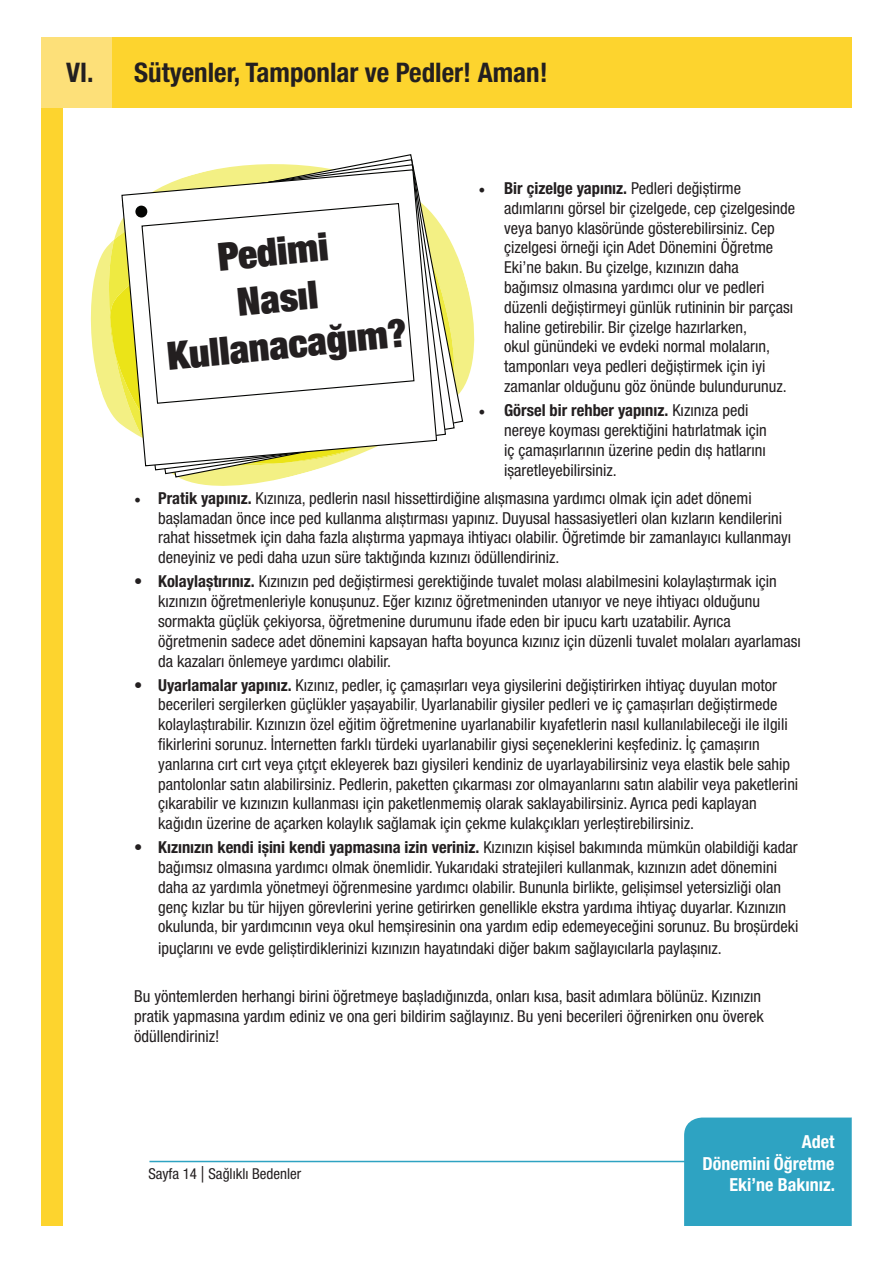
<style>
.page{position:relative;width:893px;height:1263px;background:#fff}
.page>*{position:absolute;margin:0;border:0;box-sizing:border-box;transform-origin:0 0}
.t1{font:900 condensed 39px/46.8px "Helvetica Neue LT Pro";color:#231f20;text-align:center}
.t2{font:700 condensed 27px "Helvetica Neue LT Pro";color:#231f20}
.t3{font:700 condensed 18px/21.6px "Helvetica Neue LT Pro";color:#fff;text-align:right}
.t4{font:condensed 16.5px/19.8px "Helvetica Neue LT Pro";color:#231f20}
.t5{font:condensed 15px "Helvetica Neue LT Pro";color:#231f20}
.s1{font-family:"Minion Pro";font-stretch:normal;font-size:18px}
.s2{font-weight:700}
.s3{font-weight:500}
.s4{color:#fff}
.s5{font-stretch:normal;font-size:16.5px}
</style>
<div class="page">
<hr style="left:149px;top:1161px;width:594px;height:1px;background:#2ea3c2">
<div style="left:41px;top:37px;width:22px;height:1188px;background:#fdd42e"></div>
<div style="left:684px;top:1117px;width:168px;height:108px;background:#2ea3c2"></div>
<svg style="left:90px;top:156px;width:385px;height:330px"></svg>
<svg style="left:121px;top:164px;width:326px;height:307px"></svg>
<svg style="left:121px;top:169px;width:317px;height:298px"></svg>
<svg style="left:135px;top:205px;width:13px;height:13px"></svg>
<svg style="left:141px;top:202px;width:274px;height:202px"></svg>
<div style="left:41px;top:37px;width:810px;height:71px;background:#fdd42e"></div>
<div style="left:41px;top:37px;width:71px;height:71px;background:#fde079"></div>
<h2 class="t2" style="left:66px;top:56px;width:29px">VI.</h2>
<h2 class="t2" style="left:134px;top:56px;width:415px">Sütyenler, Tamponlar ve Pedler! Aman!</h2>
<p class="t4" style="left:504px;top:178px;width:293px;text-indent:-26px"><span class="s1">•</span> <span class="s2">Bir çizelge yapınız.</span> Pedleri değiştirme adımlarını görsel bir çizelgede, cep çizelgesinde veya banyo klasöründe gösterebilirsiniz. Cep çizelgesi örneği için Adet Dönemini Öğretme Eki’ne bakın. Bu çizelge, kızınızın daha bağımsız olmasına yardımcı olur ve pedleri düzenli değiştirmeyi günlük rutininin bir parçası haline getirebilir. Bir çizelge hazırlarken,<br>okul günündeki ve evdeki normal molaların, tamponları veya pedleri değiştirmek için iyi zamanlar olduğunu göz önünde bulundurunuz.</p>
<p class="t4" style="left:504px;top:400px;width:264px;text-indent:-26px"><span class="s1">•</span> <span class="s2">Görsel bir rehber yapınız.</span> Kızınıza pedi nereye koyması gerektiğini hatırlatmak için iç çamaşırlarının üzerine pedin dış hatlarını işaretleyebilirsiniz.</p>
<p class="t4" style="left:158px;top:488px;width:634px;text-indent:-24px"><span class="s1">•</span> <span class="s2">Pratik yapınız.</span> Kızınıza, pedlerin nasıl hissettirdiğine alışmasına yardımcı olmak için adet dönemi başlamadan önce ince ped kullanma alıştırması yapınız. Duyusal hassasiyetleri olan kızların kendilerini rahat hissetmek için daha fazla alıştırma yapmaya ihtiyacı olabilir. Öğretimde bir zamanlayıcı kullanmayı deneyiniz ve pedi daha uzun süre taktığında kızınızı ödüllendiriniz.</p>
<p class="t4" style="left:158px;top:571px;width:644px;text-indent:-24px"><span class="s3">•</span> <span class="s2">Kolaylaştırınız.</span> Kızınızın ped değiştirmesi gerektiğinde tuvalet molası alabilmesini kolaylaştırmak için kızınızın öğretmenleriyle konuşunuz. Eğer kızınız öğretmeninden utanıyor ve neye ihtiyacı olduğunu sormakta güçlük çekiyorsa, öğretmenine durumunu ifade eden bir ipucu kartı uzatabilir. Ayrıca öğretmenin sadece adet dönemini kapsayan hafta boyunca kızınız için düzenli tuvalet molaları ayarlaması da kazaları önlemeye yardımcı olabilir.</p>
<p class="t4" style="left:158px;top:675px;width:642px;text-indent:-24px"><span class="s3">•</span> <span class="s2">Uyarlamalar yapınız.</span> Kızınız, pedler, iç çamaşırları veya giysilerini değiştirirken ihtiyaç duyulan motor becerileri sergilerken güçlükler yaşayabilir<span class="s4">.</span> Uyarlanabilir giysiler pedleri ve iç çamaşırları değiştirmede kolaylaştırabilir. Kızınızın özel eğitim öğretmenine uyarlanabilir kıyafetlerin nasıl kullanılabileceği ile ilgili fikirlerini sorunuz. İnternetten farklı türdeki uyarlanabilir giysi seçeneklerini keşfediniz. İç çamaşırın yanlarına cırt cırt veya çıtçıt ekleyerek bazı giysileri kendiniz de uyarlayabilirsiniz veya elastik bele sahip pantolonlar satın alabilirsiniz. Pedlerin, paketten çıkarması zor olmayanlarını satın alabilir veya paketlerini çıkarabilir ve kızınızın kullanması için paketlenmemiş olarak saklayabilirsiniz. Ayrıca pedi kaplayan kağıdın üzerine de açarken kolaylık sağlamak için çekme kulakçıkları yerleştirebilirsiniz.</p>
<p class="t4" style="left:158px;top:837px;width:642px;text-indent:-24px"><span class="s3">•</span> <span class="s2">Kızınızın kendi işini kendi yapmasına izin veriniz.</span> Kızınızın kişisel bakımında mümkün olabildiği kadar bağımsız olmasına yardımcı olmak önemlidir. Yukarıdaki stratejileri kullanmak, kızınızın adet dönemini daha az yardımla yönetmeyi öğrenmesine yardımcı olabilir. Bununla birlikte, gelişimsel yetersizliği olan genç kızlar bu tür hijyen görevlerini yerine getirirken genellikle ekstra yardıma ihtiyaç duyarlar. Kızınızın okulunda, bir yardımcının veya okul hemşiresinin ona yardım edip edemeyeceğini sorunuz. Bu broşürdeki</p>
<p class="t4" style="left:158px;top:938px;width:565px">ipuçlarını ve evde geliştirdiklerinizi kızınızın hayatındaki diğer bakım sağlayıcılarla paylaşınız.</p>
<p class="t4" style="left:134px;top:986px;width:631px">Bu yöntemlerden herhangi birini öğretmeye başladığınızda, onları kısa, basit adımlara bölünüz. Kızınızın pratik yapmasına yardım ediniz ve ona geri bildirim sağlayınız. Bu yeni becerileri öğrenirken onu överek ödüllendiriniz!</p>
<h1 class="t1" style="left:155px;top:240px;width:243px;rotate:-6deg">Pedimi<br>Nasıl<br>Kullanacağım?</h1>
<p class="t5" style="left:148px;top:1165px;width:154px">Sayfa 14 <span class="s5">|</span> Sağlıklı Bedenler</p>
<p class="t3" style="left:702px;top:1131px;width:134px">Adet<br>Dönemini Öğretme<br>Eki’ne Bakınız.</p>
</div>
